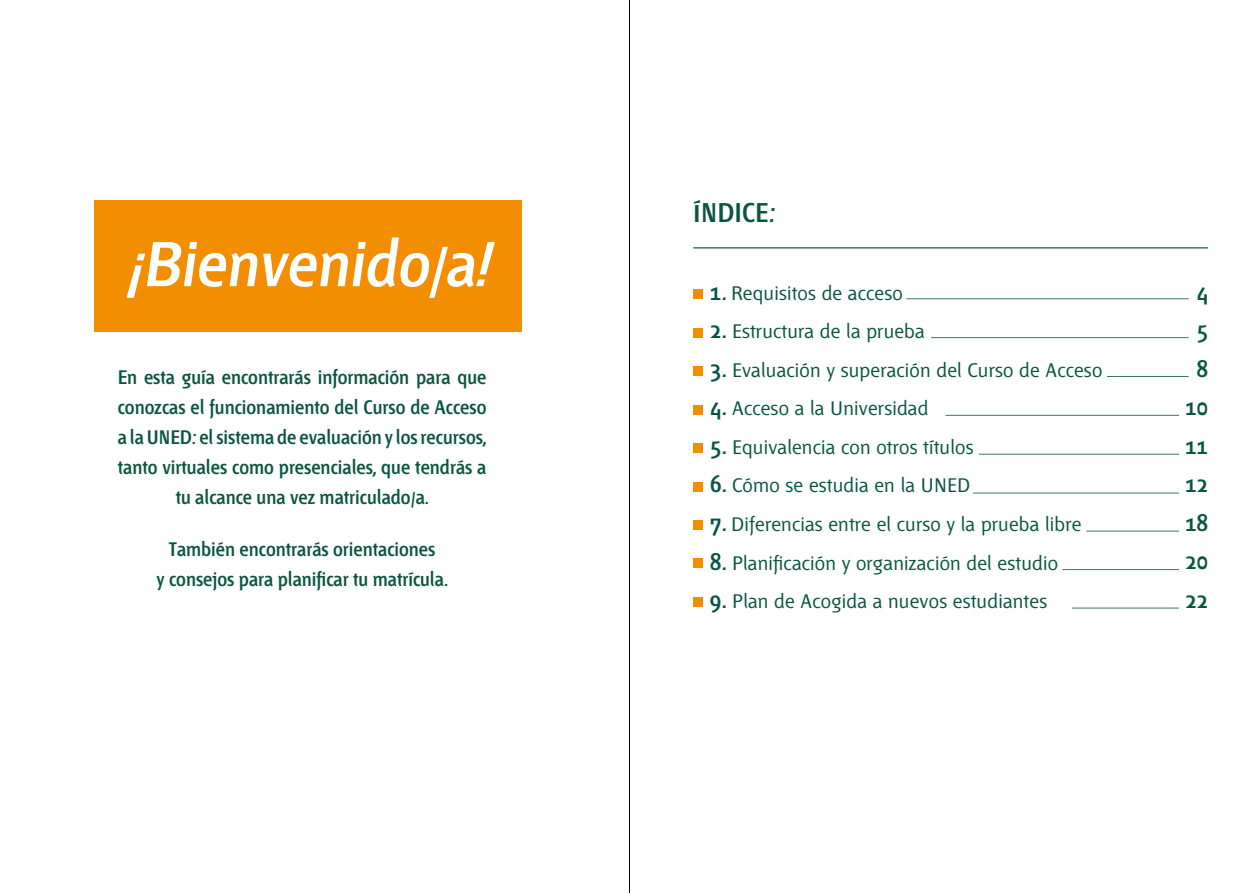
<style>
.page{position:relative;width:1259px;height:893px;background:#fff}
.page>*{position:absolute;margin:0;border:0;box-sizing:border-box;transform-origin:0 0}
.t1{font:600 63px "Fontana ND Cc Os F";color:#fff}
.t2{font:600 27px "Fontana ND Cc Os F";letter-spacing:.01em;color:#095540}
.t3{font:600 24px/38.5px "Fontana ND Cc Os F";letter-spacing:.01em;color:#095540;text-align:center}
.t4{font:19.5px "Fontana ND Aa Os F";letter-spacing:.01em;color:#095540}
.t5{font:600 19.5px/30px "Fontana ND Cc Os F";color:#095540;text-align:center}
.s1{font-family:"Fontana ND Cc Os F";font-weight:600;font-size:24px}
</style>
<div class="page">
<div style="left:693px;top:289px;width:9px;height:10px;background:#f28e00"></div>
<div style="left:693px;top:328px;width:9px;height:9px;background:#f28e00"></div>
<div style="left:693px;top:366px;width:9px;height:10px;background:#f28e00"></div>
<div style="left:693px;top:405px;width:9px;height:9px;background:#f28e00"></div>
<div style="left:693px;top:443px;width:9px;height:10px;background:#f28e00"></div>
<div style="left:693px;top:482px;width:9px;height:9px;background:#f28e00"></div>
<div style="left:693px;top:520px;width:9px;height:10px;background:#f28e00"></div>
<div style="left:693px;top:559px;width:9px;height:9px;background:#f28e00"></div>
<div style="left:693px;top:597px;width:9px;height:10px;background:#f28e00"></div>
<hr style="left:693px;top:247px;width:515px;height:2px;background:#3a7766">
<hr style="left:906px;top:298px;width:282px;height:1px;background:#3a7766">
<hr style="left:931px;top:337px;width:257px;height:1px;background:#3a7766">
<hr style="left:1107px;top:376px;width:81px;height:1px;background:#3a7766">
<hr style="left:945px;top:415px;width:234px;height:1px;background:#3a7766">
<hr style="left:978px;top:454px;width:201px;height:1px;background:#3a7766">
<hr style="left:973px;top:493px;width:206px;height:1px;background:#3a7766">
<hr style="left:1086px;top:531px;width:93px;height:1px;background:#3a7766">
<hr style="left:1062px;top:569px;width:117px;height:1px;background:#3a7766">
<hr style="left:1071px;top:608px;width:108px;height:1px;background:#3a7766">
<hr style="left:629px;top:0;width:1px;height:893px;background:#000">
<div style="left:95px;top:200px;width:427px;height:132px;background:#f28e00"></div>
<h1 class="t1" style="left:127px;top:235px;width:374px">¡Bienvenido/a!</h1>
<p class="t5" style="left:118px;top:363px;width:370px">En esta guía encontrarás información para que conozcas el funcionamiento del Curso de Acceso a la UNED: el sistema de evaluación y los recursos, tanto virtuales como presenciales, que tendrás a tu alcance una vez matriculado/a.</p>
<p class="t5" style="left:157px;top:536px;width:292px">También encontrarás orientaciones<br>y consejos para planificar tu matrícula.</p>
<h2 class="t2" style="left:693px;top:200px;width:83px">ÍNDICE:</h2>
<p class="t4" style="left:710px;top:284px;width:194px"><span class="s1">1.</span> Requisitos de acceso</p>
<p class="t4" style="left:710px;top:322px;width:216px"><span class="s1">2.</span> Estructura de la prueba</p>
<p class="t4" style="left:710px;top:361px;width:393px"><span class="s1">3.</span> Evaluación y superación del Curso de Acceso</p>
<p class="t4" style="left:710px;top:399px;width:220px"><span class="s1">4.</span> Acceso a la Universidad</p>
<p class="t4" style="left:710px;top:438px;width:265px"><span class="s1">5.</span> Equivalencia con otros títulos</p>
<p class="t4" style="left:710px;top:476px;width:261px"><span class="s1">6.</span> Cómo se estudia en la UNED</p>
<p class="t4" style="left:710px;top:515px;width:372px"><span class="s1">7.</span> Diferencias entre el curso y la prueba libre</p>
<p class="t4" style="left:710px;top:554px;width:349px"><span class="s1">8.</span> Planificación y organización del estudio</p>
<p class="t4" style="left:710px;top:592px;width:338px"><span class="s1">9.</span> Plan de Acogida a nuevos estudiantes</p>
<p class="t3" style="left:1185px;top:274px;width:24px">4<br>5<br>8<br>10<br>11<br>12<br>18<br>20<br>22</p>
</div>
